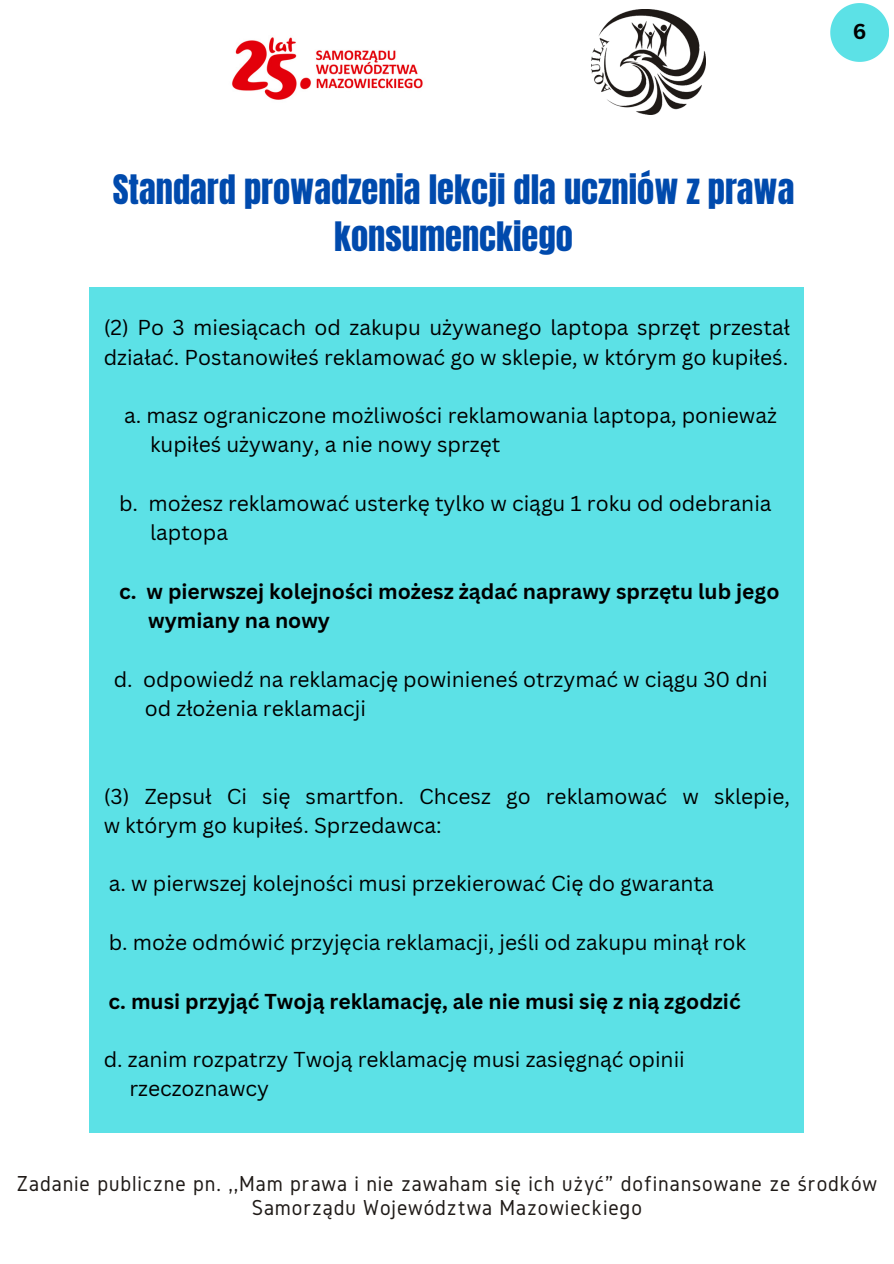
<style>
.page{position:relative;width:894px;height:1264px;background:#fff}
.page>*{position:absolute;margin:0;border:0;box-sizing:border-box;transform-origin:0 0}
.t1{font:34.5px/47.2px "Anton";color:#004aad;text-align:center}
.t2{font:22.5px/23.7px "Gidole";letter-spacing:.04em;color:#1f1a17;text-align:center}
.t3{font:21px/29.2px "Canva Sans";color:#000}
.t4{font:700 21px/29.2px "Canva Sans";color:#000}
</style>
<div class="page">
<img style="left:231px;top:37px;width:192px;height:63px">
<img style="left:591px;top:9px;width:114px;height:105px">
<div style="left:89px;top:287px;width:715px;height:845px;background:#5ce1e6"></div>
<svg style="left:830px;top:3px;width:58px;height:59px"></svg>
<p class="t1" style="left:113px;top:166px;width:683px">Standard prowadzenia lekcji dla uczniów z prawa konsumenckiego</p>
<p class="t3" style="left:104px;top:312px;width:687px">(2) Po 3 miesiącach od zakupu używanego laptopa sprzęt przestał działać. Postanowiłeś reklamować go w sklepie, w którym go kupiłeś.</p>
<p class="t3" style="left:124px;top:400px;width:654px">a. masz ograniczone możliwości reklamowania laptopa, ponieważ</p>
<p class="t3" style="left:150px;top:429px;width:352px">kupiłeś używany, a nie nowy sprzęt</p>
<p class="t3" style="left:119px;top:488px;width:653px">b. możesz reklamować usterkę tylko w ciągu 1 roku od odebrania</p>
<p class="t3" style="left:150px;top:517px;width:80px">laptopa</p>
<h2 class="t4" style="left:148px;top:576px;width:632px;text-indent:-29px">c. w pierwszej kolejności możesz żądać naprawy sprzętu lub jego wymiany na nowy</h2>
<p class="t3" style="left:114px;top:663px;width:655px">d. odpowiedź na reklamację powinieneś otrzymać w ciągu 30 dni</p>
<p class="t3" style="left:145px;top:693px;width:222px">od złożenia reklamacji</p>
<p class="t3" style="left:104px;top:780px;width:687px">(3) Zepsuł Ci się smartfon. Chcesz go reklamować w sklepie, w którym go kupiłeś. Sprzedawca:</p>
<p class="t3" style="left:109px;top:868px;width:606px">a. w pierwszej kolejności musi przekierować Cię do gwaranta</p>
<p class="t3" style="left:109px;top:927px;width:638px">b. może odmówić przyjęcia reklamacji, jeśli od zakupu minął rok</p>
<h2 class="t4" style="left:109px;top:985px;width:633px">c. musi przyjąć Twoją reklamację, ale nie musi się z nią zgodzić</h2>
<p class="t3" style="left:104px;top:1044px;width:582px">d. zanim rozpatrzy Twoją reklamację musi zasięgnąć opinii</p>
<p class="t3" style="left:129px;top:1073px;width:141px">rzeczoznawcy</p>
<h1 class="t4" style="left:852px;top:16px;width:15px">6</h1>
<p class="t2" style="left:16px;top:1171px;width:861px">Zadanie publiczne pn. ,,Mam prawa i nie zawaham się ich użyć” dofinansowane ze środków<br>Samorządu Województwa Mazowieckiego</p>
</div>
